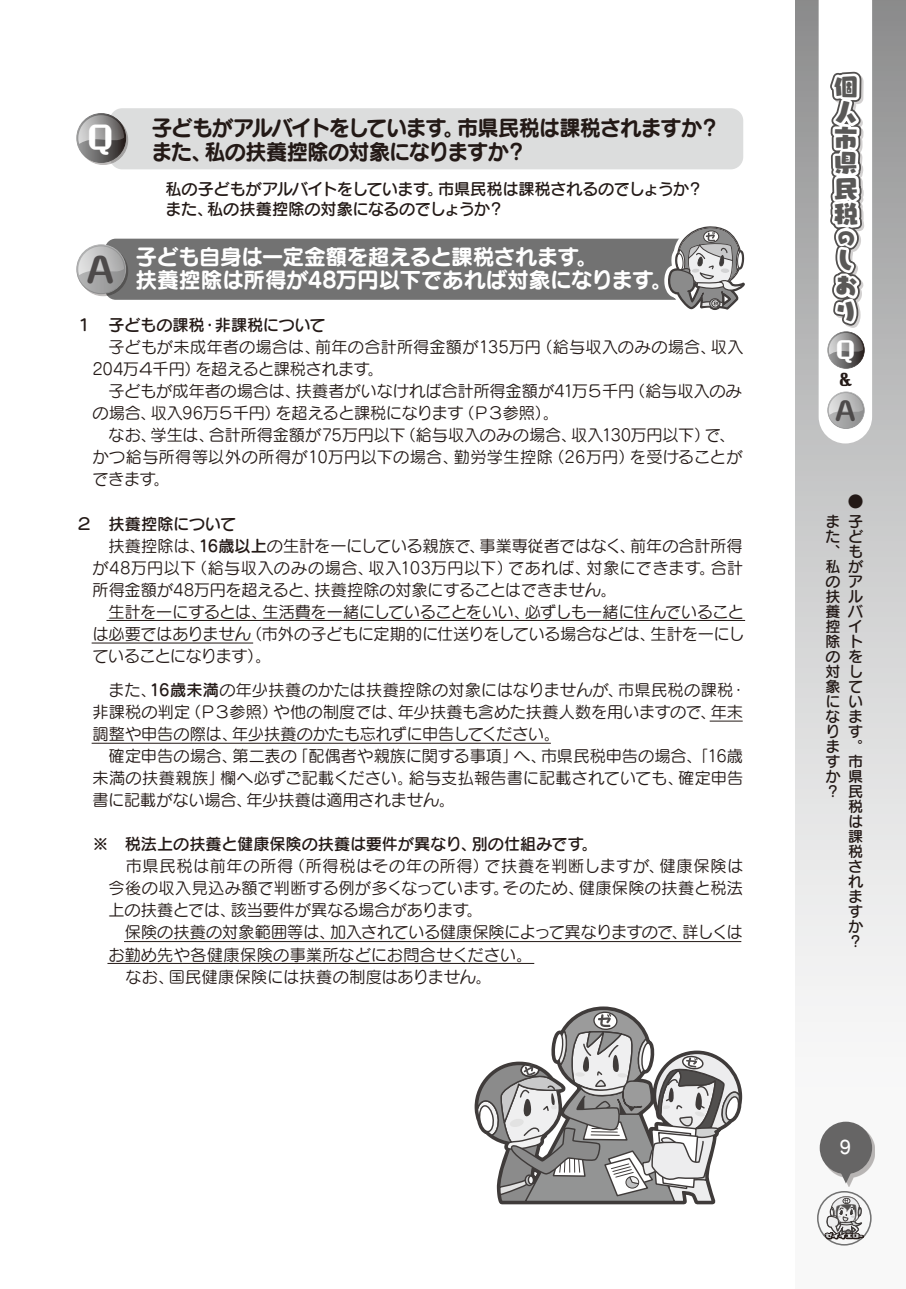
<style>
.page{position:relative;width:906px;height:1289px;background:#fff}
.page>*{position:absolute;margin:0;border:0;box-sizing:border-box;transform-origin:0 0}
.t1{font:33.6px "Aokane Std EB";color:#fff}
.t2{font:33.6px "Aokane Std EB";color:#4d4a4a}
.t3{font:25.2px "Aokane Std EB";color:#fff}
.t4{font:25.2px "Aokane Std EB";color:#4d4a4a}
.t5{font:23.7px/25.3px "Yuruka Std UB";color:#595857;text-align:justify}
.t6{font:21.75px/23.4px "Seurat Pro N B";letter-spacing:-.025em;color:#fff}
.t7{font:21.75px/23.5px "Seurat Pro N B";letter-spacing:-.045em;color:#231916}
.t8{font:18.9px "Yuruka Std UB";color:#595857}
.t9{font:18px "Seurat Pro N DB";color:#fff}
.t10{font:16.2px/22px "Seurat Pro N M";letter-spacing:-.005em;color:#231916}
.t11{font:16.2px/19.4px "Seurat Pro N DB";letter-spacing:-.015em;color:#231916}
.t12{font:16.2px "Seurat Pro N M";letter-spacing:.015em;color:#231916}
.t13{font:16.2px "Seurat Pro N M";letter-spacing:.03em;color:#231916}
.t14{font:15.15px "Aokane Std EB";color:#231916}
.t15{font:15px/15px "Seurat Pro N DB";color:#231916}
.s1{font-family:"Seurat Pro N DB"}
</style>
<div class="page">
<div style="left:105px;top:239px;width:607px;height:61px;background:#727272;border-radius:11px"></div>
<div style="left:110px;top:108px;width:633px;height:61px;background:#dcdddd;border-radius:13px"></div>
<svg style="left:76px;top:113px;width:52px;height:52px"></svg>
<svg style="left:76px;top:244px;width:52px;height:52px"></svg>
<svg style="left:476px;top:1007px;width:265px;height:198px"></svg>
<hr style="left:106px;top:620px;width:639px;height:1px;background:#231916">
<hr style="left:92px;top:642px;width:161px;height:1px;background:#231916">
<hr style="left:709px;top:720px;width:33px;height:1px;background:#231916">
<hr style="left:92px;top:742px;width:459px;height:1px;background:#231916">
<hr style="left:124px;top:941px;width:617px;height:1px;background:#231916">
<hr style="left:107px;top:963px;width:427px;height:1px;background:#231916">
<svg style="left:658px;top:108px;width:87px;height:202px"></svg>
<div style="left:795px;top:0;width:111px;height:1288px;background:linear-gradient(to bottom,#969798,#fff)"></div>
<div style="left:822px;top:1124px;width:53px;height:62px;background:#231916;opacity:.3"></div>
<div style="left:819px;top:1121px;width:53px;height:53px;background:#666565;border-radius:50%"></div>
<svg style="left:833px;top:1171px;width:26px;height:12px"></svg>
<svg style="left:818px;top:0;width:54px;height:443px"></svg>
<svg style="left:817px;top:1191px;width:54px;height:53px"></svg>
<div style="left:817px;top:1190px;width:54px;height:55px;border:2px solid #727272;border-radius:50%"></div>
<svg style="left:823px;top:1195px;width:43px;height:46px"></svg>
<h1 class="t1" style="left:84px;top:113px;width:29px">Ｑ</h1>
<h3 class="t7" style="left:151px;top:115px;width:570px">子どもがアルバイトをしています。市県民税は課税されますか？また、私の扶養控除の対象になりますか？</h3>
<p class="t11" style="left:166px;top:179px;width:539px">私の子どもがアルバイトをしています。市県民税は課税されるのでしょうか？また、私の扶養控除の対象になるのでしょうか？</p>
<h3 class="t6" style="left:135px;top:244px;width:538px">子ども自身は一定金額を超えると課税されます。<br>扶養控除は所得が48万円以下であれば対象になります。</h3>
<h1 class="t2" style="left:84px;top:244px;width:31px">Ａ</h1>
<p class="t11" style="left:76px;top:314px;width:251px">１　子どもの課税・非課税について</p>
<p class="t10" style="left:92px;top:335px;width:652px;text-indent:16px">子どもが未成年者の場合は、前年の合計所得金額が135万円（給与収入のみの場合、収入<br>204万４千円）を超えると課税されます。</p>
<p class="t10" style="left:92px;top:379px;width:651px;text-indent:16px">子どもが成年者の場合は、扶養者がいなければ合計所得金額が41万５千円（給与収入のみの場合、収入96万５千円）を超えると課税になります（Ｐ３参照）。</p>
<p class="t10" style="left:92px;top:423px;width:651px;text-indent:16px">なお、学生は、合計所得金額が75万円以下（給与収入のみの場合、収入130万円以下）で、かつ給与所得等以外の所得が10万円以下の場合、勤労学生控除（26万円）を受けることができます。</p>
<p class="t11" style="left:76px;top:513px;width:161px">２　扶養控除について</p>
<p class="t10" style="left:92px;top:534px;width:652px;text-align:justify;text-indent:16px">扶養控除は、<span class="s1">16歳以上</span>の生計を一にしている親族で、事業専従者ではなく、前年の合計所得が48万円以下（給与収入のみの場合、収入103万円以下）であれば、対象にできます。合計所得金額が48万円を超えると、扶養控除の対象にすることはできません。</p>
<p class="t10" style="left:92px;top:600px;width:653px;text-align:justify;text-indent:16px">生計を一にするとは、生活費を一緒にしていることをいい、必ずしも一緒に住んでいることは必要ではありません（市外の子どもに定期的に仕送りをしている場合などは、生計を一にしていることになります）。</p>
<p class="t10" style="left:92px;top:678px;width:655px;text-indent:16px">また、<span class="s1">16歳未満</span>の年少扶養のかたは扶養控除の対象にはなりませんが、市県民税の課税・非課税の判定（Ｐ３参照）や他の制度では、年少扶養も含めた扶養人数を用いますので、年末調整や申告の際は、年少扶養のかたも忘れずに申告してください。</p>
<p class="t10" style="left:92px;top:744px;width:652px;text-align:justify;text-indent:16px">確定申告の場合、第二表の「配偶者や親族に関する事項」へ、市県民税申告の場合、「16歳未満の扶養親族」欄へ必ずご記載ください。給与支払報告書に記載されていても、確定申告書に記載がない場合、年少扶養は適用されません。</p>
<p class="t11" style="left:92px;top:833px;width:507px">※　税法上の扶養と健康保険の扶養は要件が異なり、別の仕組みです。</p>
<p class="t13" style="left:109px;top:855px;width:635px">　市県民税は前年の所得（所得税はその年の所得）で扶養を判断しますが、健康保険は</p>
<p class="t12" style="left:109px;top:877px;width:636px">今後の収入見込み額で判断する例が多くなっています。そのため、健康保険の扶養と税法</p>
<p class="t10" style="left:109px;top:898px;width:375px">上の扶養とでは、該当要件が異なる場合があります。</p>
<p class="t10" style="left:92px;top:920px;width:651px">　　保険の扶養の対象範囲等は、加入されている健康保険によって異なりますので、詳しくは</p>
<p class="t12" style="left:109px;top:943px;width:425px">お勤め先や各健康保険の事業所などにお問合せください。</p>
<p class="t10" style="left:92px;top:965px;width:401px">　　なお、国民健康保険には扶養の制度はありません。</p>
<h3 class="t5" style="left:834px;top:74px;width:25px">個人市県民税</h3>
<p class="t8" style="left:836px;top:222px;width:19px">の</p>
<h3 class="t5" style="left:834px;top:246px;width:24px;text-align:left">しおり</h3>
<h2 class="t3" style="left:833px;top:331px;width:22px">Ｑ</h2>
<h2 class="t4" style="left:832px;top:391px;width:24px">Ａ</h2>
<p class="t14" style="left:838px;top:368px;width:15px">＆</p>
<p class="t15" style="left:848px;top:493px;width:16px">●</p>
<p class="t15" style="left:825px;top:513px;width:16px">また、私の扶養控除の対象になりますか？</p>
<p class="t15" style="left:848px;top:513px;width:17px">子どもがアルバイトをしています。市県民税は課税されますか？</p>
<p class="t9" style="left:839px;top:1135px;width:13px">9</p>
</div>
